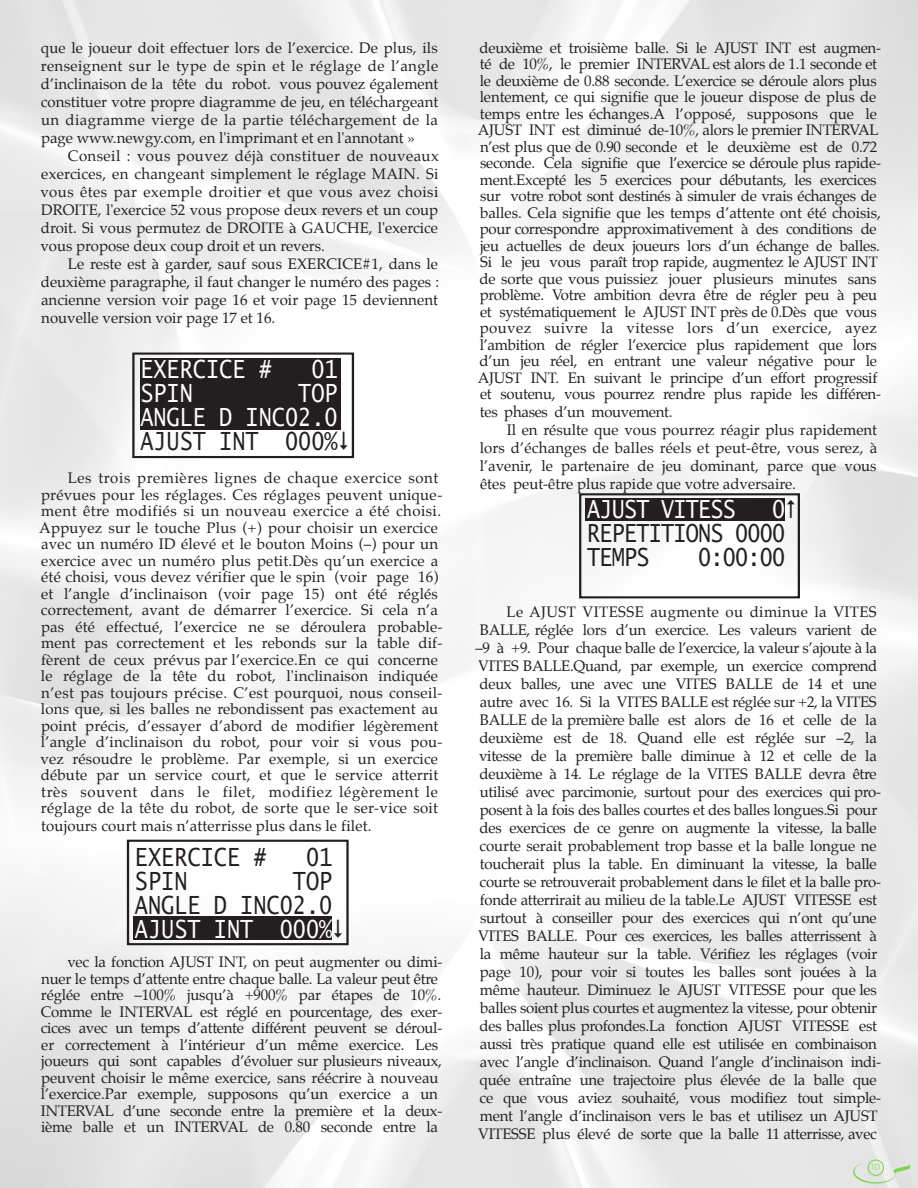
<style>
.page{position:relative;width:918px;height:1188px;background:#fff}
.page>*{position:absolute;margin:0;border:0;box-sizing:border-box;transform-origin:0 0}
.t1{font:25.05px/24px "Lucida Sans Typewriter";color:#231f20;text-align:justify;scale:.87 1}
.t2{font:25.05px/24px "Lucida Sans Typewriter";color:#fff;text-align:justify;scale:.87 1}
.t3{font:25.05px "Lucida Sans Typewriter";letter-spacing:-.035em;color:#fff;scale:.87 1}
.Body_Text{font:15px/18px "Palatino";letter-spacing:-.02em;color:#231f20;text-align:justify}
.Body_Text-2{font:15px/16.5px "Palatino";letter-spacing:.01em;color:#231f20}
.t4{font:9px "Gotham";color:#95db6b}
.s1{color:#231f20}
.s2{color:#fff}
</style>
<div class="page">
<img style="left:0;top:0;width:918px;height:1188px">
<svg style="left:853px;top:1164px;width:58px;height:20px"></svg>
<div style="left:868px;top:1159px;width:16px;height:17px;border:1px solid #7fd44f;border-radius:50%"></div>
<div style="left:127px;top:840px;width:222px;height:105px;border:2px solid #231f20"></div>
<div style="left:133px;top:917px;width:199px;height:23px;background:#231f20"></div>
<div style="left:132px;top:352px;width:222px;height:106px;border:2px solid #231f20"></div>
<div style="left:140px;top:358px;width:200px;height:71px;background:#231f20"></div>
<div style="left:579px;top:493px;width:221px;height:105px;border:2px solid #231f20"></div>
<div style="left:585px;top:498px;width:199px;height:23px;background:#231f20"></div>
<svg style="left:334px;top:919px;width:8px;height:19px"></svg>
<svg style="left:340px;top:432px;width:8px;height:18px"></svg>
<svg style="left:787px;top:500px;width:8px;height:18px"></svg>
<p class="Body_Text" style="left:41px;top:39px;width:399px">que le joueur doit effectuer lors de l’exercice. De plus, ils renseignent sur le type de spin et le réglage de l’angle d’inclinaison de la tête du robot. vous pouvez également constituer votre propre diagramme de jeu, en téléchargeant un diagramme vierge de la partie téléchargement de la page www.newgy.com, en l'imprimant et en l'annotant »</p>
<p class="Body_Text" style="left:40px;top:147px;width:400px;text-indent:28px">Conseil : vous pouvez déjà constituer de nouveaux exercices, en changeant simplement le réglage MAIN. Si vous êtes par exemple droitier et que vous avez choisi DROITE, l'exercice 52 vous propose deux revers et un coup droit. Si vous permutez de DROITE à GAUCHE, l'exercice vous propose deux coup droit et un revers.</p>
<p class="Body_Text" style="left:41px;top:255px;width:400px;text-indent:27px">Le reste est à garder, sauf sous EXERCICE#1, dans le deuxième paragraphe, il faut changer le numéro des pages : ancienne version voir page 16 et voir page 15 deviennent nouvelle version voir page 17 et 16.</p>
<p class="t2" style="left:140px;top:357px;width:153px">EXERCICE #</p>
<p class="t2" style="left:311px;top:357px;width:32px">01</p>
<p class="t2" style="left:140px;top:381px;width:62px">SPIN</p>
<p class="t2" style="left:140px;top:381px;width:228px;text-indent:158px">TOP ANGLE D INC02.0<br><span class="s1">AJUST INT 000%</span></p>
<p class="Body_Text-2" style="left:39px;top:470px;width:405px;text-indent:29px">Les trois premières lignes de chaque exercice sont prévues pour les réglages. Ces réglages peuvent unique&shy;ment être modifiés si un nouveau exercice a été choisi.<br>Appuyez sur le touche Plus (+) pour choisir un exercice avec un numéro ID élevé et le bouton Moins (–) pour un exercice avec un numéro plus petit.Dès qu’un exercice a été choisi, vous devez vérifier que le spin (voir page 16) et l’angle d’inclinaison (voir page 15) ont été réglés correctement, avant de démarrer l’exercice. Si cela n’a pas été effectué, l’exercice ne se déroulera probable&shy;ment pas correctement et les rebonds sur la table dif&shy;fèrent de ceux prévus par l’exercice.En ce qui concerne le réglage de la tête du robot, l'inclinaison indiquée n’est pas toujours précise. C’est pourquoi, nous conseil&shy;lons que, si les balles ne rebondissent pas exactement au point précis, d’essayer d’abord de modifier légèrement l’angle d’inclinaison du robot, pour voir si vous pou&shy;vez résoudre le problème. Par exemple, si un exercice débute par un service court, et que le service atterrit très souvent dans le filet, modifiez légèrement le réglage de la tête du robot, de sorte que le ser-vice soit</p>
<p class="Body_Text-2" style="left:41px;top:818px;width:332px">toujours court mais n’atterrisse plus dans le filet.</p>
<p class="t1" style="left:135px;top:845px;width:153px">EXERCICE #</p>
<p class="t1" style="left:306px;top:845px;width:32px">01</p>
<p class="t1" style="left:135px;top:869px;width:62px">SPIN</p>
<p class="t1" style="left:135px;top:869px;width:228px;text-indent:158px">TOP ANGLE D INC02.0<br><span class="s2">AJUST INT 000%</span></p>
<p class="Body_Text" style="left:41px;top:954px;width:403px;line-height:16.5px;text-align:left;text-indent:26px">vec la fonction AJUST INT, on peut augmenter ou dimi&shy;nuer le temps d’attente entre chaque balle. La valeur peut être réglée entre –100% jusqu’à +900% par étapes de 10%.<br>Comme le INTERVAL est réglé en pourcentage, des exer&shy;cices avec un temps d’attente différent peuvent se déroul&shy;er correctement à l’intérieur d’un même exercice. Les joueurs qui sont capables d’évoluer sur plusieurs niveaux, peuvent choisir le même exercice, sans réécrire à nouveau l’exercice.Par exemple, supposons qu’un exercice a un INTERVAL d’une seconde entre la première et la deux&shy;ième balle et un INTERVAL de 0.80 seconde entre la</p>
<p class="Body_Text" style="left:478px;top:39px;width:405px;line-height:16.5px;text-align:left">deuxième et troisième balle. Si le AJUST INT est augmen&shy;té de 10%, le premier INTERVAL est alors de 1.1 seconde et le deuxième de 0.88 seconde. L’exercice se déroule alors plus lentement, ce qui signifie que le joueur dispose de plus de temps entre les échanges.A l’opposé, supposons que le AJUST INT est diminué de-10%, alors le premier INTERVAL n’est plus que de 0.90 seconde et le deuxième est de 0.72 seconde. Cela signifie que l’exercice se déroule plus rapide&shy;ment.Excepté les 5 exercices pour débutants, les exercices sur votre robot sont destinés à simuler de vrais échanges de balles. Cela signifie que les temps d’attente ont été choisis, pour correspondre approximativement à des conditions de jeu actuelles de deux joueurs lors d’un échange de balles.<br>Si le jeu vous paraît trop rapide, augmentez le AJUST INT de sorte que vous puissiez jouer plusieurs minutes sans problème. Votre ambition devra être de régler peu à peu et systématiquement le AJUST INT près de 0.Dès que vous pouvez suivre la vitesse lors d’un exercice, ayez l’ambition de régler l’exercice plus rapidement que lors d’un jeu réel, en entrant une valeur négative pour le AJUST INT. En suivant le principe d’un effort progressif et soutenu, vous pourrez rendre plus rapide les différen-</p>
<p class="Body_Text" style="left:480px;top:403px;width:194px">tes phases d’un mouvement.</p>
<p class="Body_Text" style="left:480px;top:421px;width:399px;text-indent:27px">Il en résulte que vous pourrez réagir plus rapidement lors d’échanges de balles réels et peut-être, vous serez, à l’avenir, le partenaire de jeu dominant, parce que vous êtes peut-être plus rapide que votre adversaire.</p>
<p class="t3" style="left:587px;top:495px;width:173px">AJUST VITESS</p>
<p class="t1" style="left:587px;top:497px;width:229px;text-indent:185px"><span class="s2">0<br></span>REPETITIONS 0000<br>TEMPS</p>
<p class="t1" style="left:698px;top:545px;width:102px">0:00:00</p>
<p class="Body_Text" style="left:475px;top:603px;width:407px;text-align:right">Le AJUST VITESSE augmente ou diminue la VITES BALLE, réglée lors d’un exercice. Les valeurs varient de –9 à +9. Pour chaque balle de l’exercice, la valeur s’ajoute à la VITES BALLE.Quand, par exemple, un exercice comprend deux balles, une avec une VITES BALLE de 14 et une autre avec 16. Si la VITES BALLE est réglée sur +2, la VITES BALLE de la première balle est alors de 16 et celle de la deuxième est de 18. Quand elle est réglée sur –2, la vitesse de la première balle diminue à 12 et celle de la deuxième à 14. Le réglage de la VITES BALLE devra être utilisé avec parcimonie, surtout pour des exercices qui pro&shy;posent à la fois des balles courtes et des balles longues.Si pour des exercices de ce genre on augmente la vitesse, la balle courte serait probablement trop basse et la balle longue ne toucherait plus la table. En diminuant la vitesse, la balle courte se retrouverait probablement dans le filet et la balle pro&shy;fonde atterrirait au milieu de la table.Le AJUST VITESSE est surtout à conseiller pour des exercices qui n’ont qu’une VITES BALLE. Pour ces exercices, les balles atterrissent à la même hauteur sur la table. Vérifiez les réglages (voir page 10), pour voir si toutes les balles sont jouées à la même hauteur. Diminuez le AJUST VITESSE pour que les balles soient plus courtes et augmentez la vitesse, pour obtenir des balles plus profondes.La fonction AJUST VITESSE est aussi très pratique quand elle est utilisée en combinaison avec l’angle d’inclinaison. Quand l’angle d’inclinaison indi&shy;quée entraîne une trajectoire plus élevée de la balle que ce que vous aviez souhaité, vous modifiez tout simple&shy;ment l’angle d’inclinaison vers le bas et utilisez un AJUST VITESSE plus élevé de sorte que la balle 11 atterrisse, avec</p>
<p class="t4" style="left:871px;top:1162px;width:11px">10</p>
</div>
